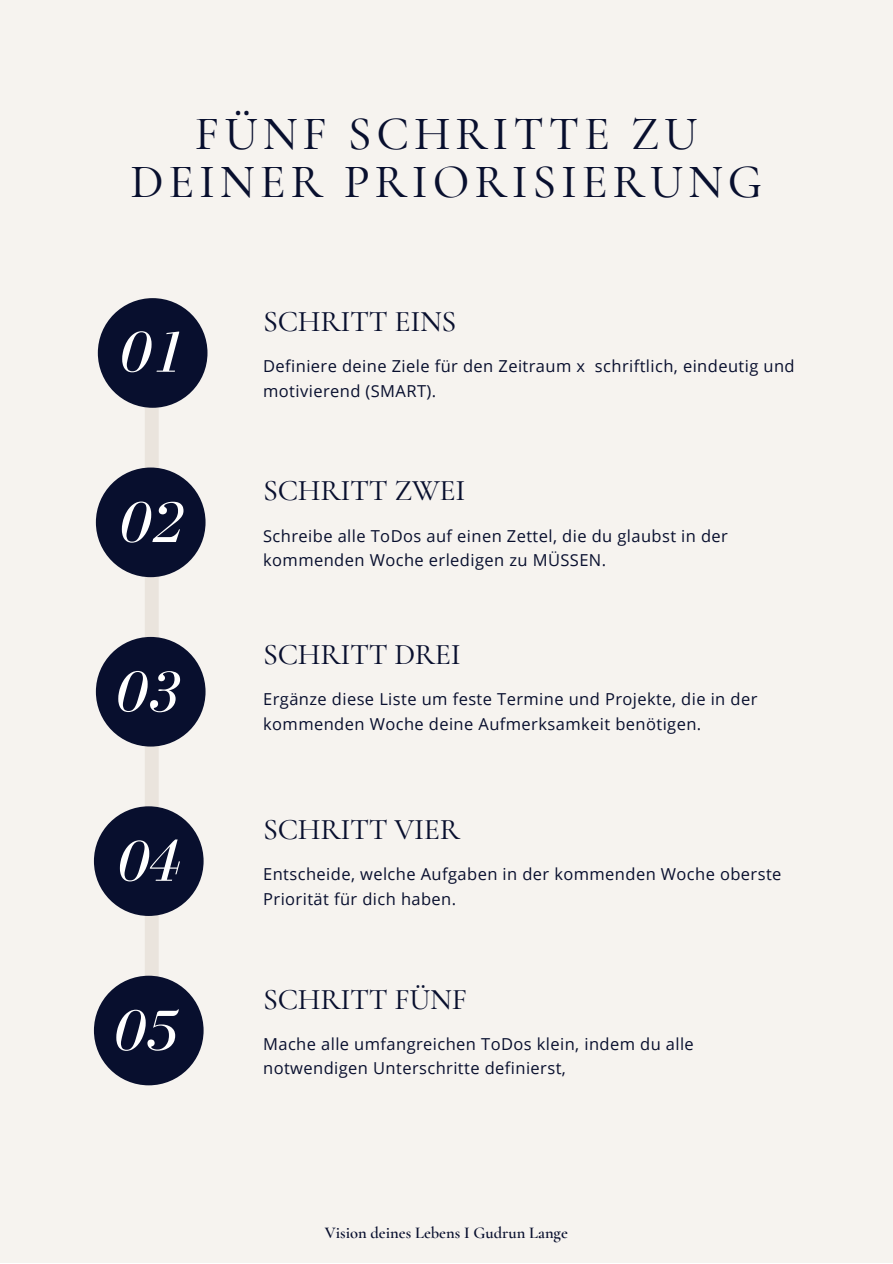
<style>
.page{position:relative;width:893px;height:1264px;background:#fff}
.page>*{position:absolute;margin:0;border:0;box-sizing:border-box;transform-origin:0 0}
.t1{font:italic 60px "Bodoni FLF";color:#fff}
.t2{font:500 48px/47.2px "Cormorant Garamond";letter-spacing:.1em;color:#080f2e;text-align:center}
.t3{font:500 30px "Cormorant Garamond";letter-spacing:-.01em;color:#080f2e}
.t4{font:16.5px/24.8px "Open Sans";letter-spacing:.025em;color:#080f2e}
.t5{font:600 16.5px "Cormorant Garamond";color:#080f2e}
</style>
<div class="page">
<div style="left:0;top:0;width:892px;height:1262px;background:#f6f3ef"></div>
<div style="left:145px;top:408px;width:14px;height:568px;background:#eae4dd"></div>
<div style="left:98px;top:298px;width:109px;height:110px;background:#080f2e;border-radius:50%"></div>
<div style="left:96px;top:637px;width:109px;height:109px;background:#080f2e;border-radius:50%"></div>
<div style="left:96px;top:467px;width:109px;height:110px;background:#080f2e;border-radius:50%"></div>
<div style="left:94px;top:975px;width:109px;height:110px;background:#080f2e;border-radius:50%"></div>
<div style="left:94px;top:806px;width:109px;height:110px;background:#080f2e;border-radius:50%"></div>
<h2 class="t2" style="left:130px;top:110px;width:633px">FÜNF SCHRITTE ZU<br>DEINER PRIORISIERUNG</h2>
<h1 class="t1" style="left:119px;top:319px;width:66px">01</h1>
<h1 class="t1" style="left:118px;top:490px;width:66px">02</h1>
<h1 class="t1" style="left:115px;top:659px;width:66px">03</h1>
<h1 class="t1" style="left:116px;top:828px;width:66px">04</h1>
<h1 class="t1" style="left:113px;top:997px;width:66px">05</h1>
<h3 class="t3" style="left:263px;top:303px;width:195px">SCHRITT EINS</h3>
<p class="t4" style="left:263px;top:353px;width:533px">Definiere deine Ziele für den Zeitraum x schriftlich, eindeutig und motivierend (SMART).</p>
<h3 class="t3" style="left:263px;top:472px;width:204px">SCHRITT ZWEI</h3>
<p class="t4" style="left:263px;top:523px;width:466px">Schreibe alle ToDos auf einen Zettel, die du glaubst in der kommenden Woche erledigen zu MÜSSEN.</p>
<h3 class="t3" style="left:263px;top:636px;width:199px">SCHRITT DREI</h3>
<p class="t4" style="left:263px;top:686px;width:495px">Ergänze diese Liste um feste Termine und Projekte, die in der kommenden Woche deine Aufmerksamkeit benötigen.</p>
<h3 class="t3" style="left:263px;top:811px;width:198px">SCHRITT VIER</h3>
<p class="t4" style="left:263px;top:861px;width:520px">Entscheide, welche Aufgaben in der kommenden Woche oberste<br>Priorität für dich haben.</p>
<h3 class="t3" style="left:263px;top:980px;width:205px">SCHRITT FÜNF</h3>
<p class="t4" style="left:263px;top:1030px;width:432px">Mache alle umfangreichen ToDos klein, indem du alle notwendigen Unterschritte definierst,</p>
<p class="t5" style="left:325px;top:1222px;width:244px">Vision deines Lebens I Gudrun Lange</p>
</div>
